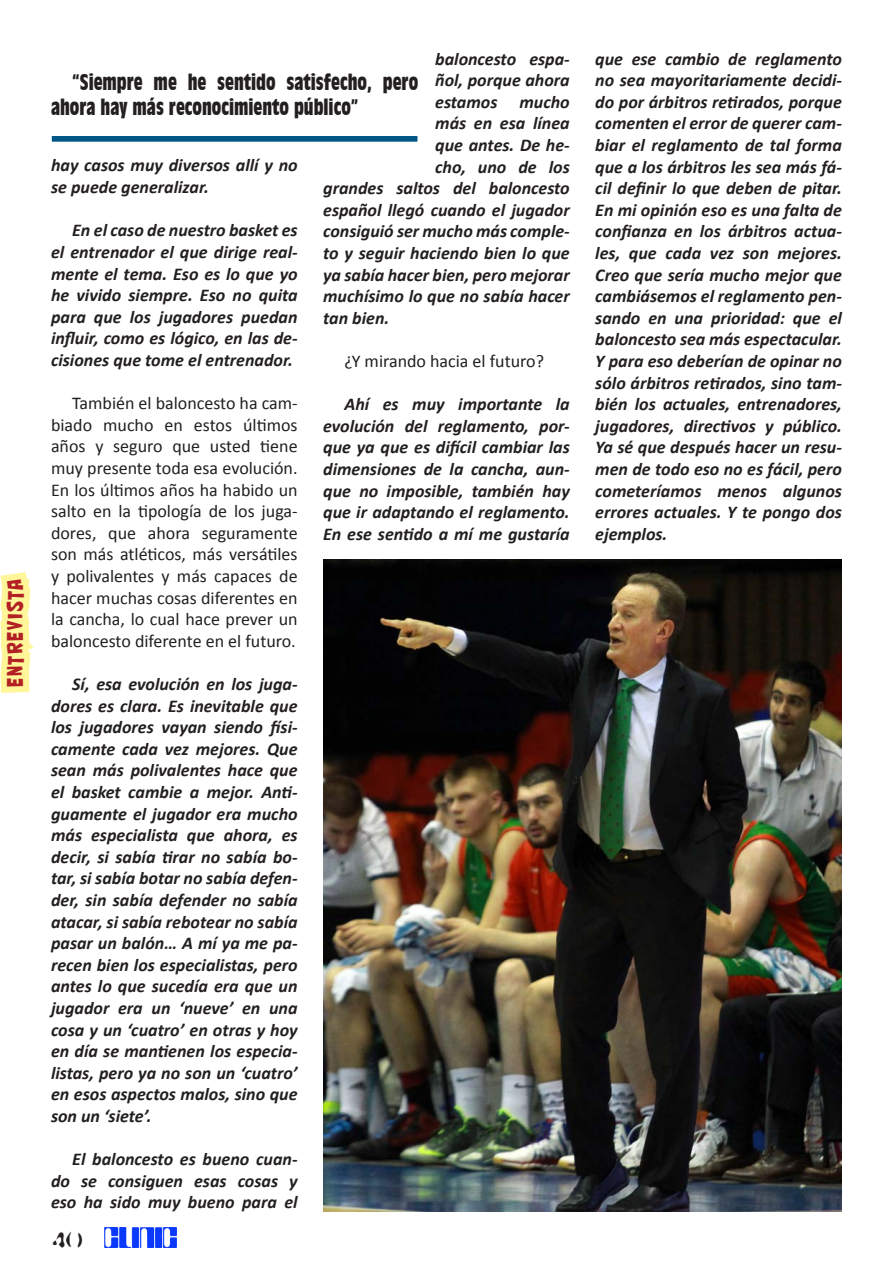
<style>
.page{position:relative;width:893px;height:1263px;background:#fff}
.page>*{position:absolute;margin:0;border:0;box-sizing:border-box;transform-origin:0 0}
.t1{font:700 condensed 21px/25.2px "Incised 901 BT";color:#231f20}
.t2{font:21px "Nightclub BTN Cn";letter-spacing:.08em;color:#b22024}
.t3{font:italic 700 18px/21.6px "Calibri";color:#231f20;text-align:justify}
.t4{font:18px/21.6px "Calibri";color:#231f20;text-align:justify}
</style>
<div class="page">
<img style="left:105px;top:1227px;width:72px;height:20px">
<div style="left:50px;top:134px;width:369px;height:9px;background:#005787;border:2px solid #fff"></div>
<svg style="left:0;top:572px;width:34px;height:121px"></svg>
<img style="left:323px;top:560px;width:519px;height:651px">
<p class="t2" style="left:0;top:687px;width:110px;rotate:-90deg">ENTREVISTA</p>
<p class="t3" style="left:435px;top:47px;width:136px">baloncesto espa-</p>
<p class="t3" style="left:435px;top:68px;width:136px">ñol, porque ahora</p>
<p class="t3" style="left:435px;top:90px;width:136px">estamos mucho</p>
<p class="t3" style="left:435px;top:112px;width:136px">más en esa línea</p>
<p class="t3" style="left:435px;top:133px;width:136px">que antes. De he-</p>
<p class="t3" style="left:435px;top:155px;width:136px">cho, uno de los</p>
<p class="t3" style="left:323px;top:176px;width:248px">grandes saltos del baloncesto</p>
<p class="t3" style="left:323px;top:198px;width:248px">español llegó cuando el jugador</p>
<p class="t3" style="left:323px;top:220px;width:248px">consiguió ser mucho más comple-</p>
<p class="t3" style="left:323px;top:241px;width:248px">to y seguir haciendo bien lo que</p>
<p class="t3" style="left:323px;top:263px;width:248px">ya sabía hacer bien, pero mejorar</p>
<p class="t3" style="left:323px;top:284px;width:248px">muchísimo lo que no sabía hacer</p>
<p class="t3" style="left:323px;top:306px;width:68px">tan bien.</p>
<p class="t4" style="left:344px;top:349px;width:201px">¿Y mirando hacia el futuro?</p>
<p class="t3" style="left:323px;top:392px;width:248px;text-indent:21px">Ahí es muy importante la evolución del reglamento, por&shy;que ya que es difícil cambiar las dimensiones de la cancha, aun&shy;que no imposible, también hay que ir adaptando el reglamento.<br>En ese sentido a mí me gustaría</p>
<p class="t1" style="left:51px;top:70px;width:369px;text-indent:21px">“Siempre me he sentido satisfecho, pero ahora hay más reconocimiento público”</p>
<p class="t3" style="left:51px;top:154px;width:248px">hay casos muy diversos allí y no se puede generalizar.</p>
<p class="t3" style="left:51px;top:219px;width:248px;text-indent:21px">En el caso de nuestro basket es el entrenador el que dirige real&shy;mente el tema. Eso es lo que yo he vivido siempre. Eso no quita para que los jugadores puedan influir, como es lógico, en las de&shy;cisiones que tome el entrenador.</p>
<p class="t4" style="left:51px;top:391px;width:248px;text-indent:21px">También el baloncesto ha cam&shy;biado mucho en estos últimos años y seguro que usted tiene muy presente toda esa evolución.<br>En los últimos años ha habido un salto en la tipología de los juga&shy;dores, que ahora seguramente son más atléticos, más versátiles y polivalentes y más capaces de hacer muchas cosas diferentes en la cancha, lo cual hace prever un baloncesto diferente en el futuro.</p>
<p class="t3" style="left:51px;top:672px;width:248px;text-indent:21px">Sí, esa evolución en los juga&shy;dores es clara. Es inevitable que los jugadores vayan siendo físi&shy;camente cada vez mejores. Que sean más polivalentes hace que el basket cambie a mejor. Anti&shy;guamente el jugador era mucho más especialista que ahora, es decir, si sabía tirar no sabía bo&shy;tar, si sabía botar no sabía defen&shy;der, sin sabía defender no sabía atacar, si sabía rebotear no sabía pasar un balón… A mí ya me pa&shy;recen bien los especialistas, pero antes lo que sucedía era que un jugador era un ‘nueve’ en una cosa y un ‘cuatro’ en otras y hoy en día se mantienen los especia&shy;listas, pero ya no son un ‘cuatro’ en esos aspectos malos, sino que son un ‘siete’.</p>
<p class="t3" style="left:51px;top:1147px;width:248px;text-indent:21px">El baloncesto es bueno cuan&shy;do se consiguen esas cosas y eso ha sido muy bueno para el</p>
<p class="t3" style="left:595px;top:47px;width:248px">que ese cambio de reglamento no sea mayoritariamente decidi&shy;do por árbitros retirados, porque comenten el error de querer cam&shy;biar el reglamento de tal forma que a los árbitros les sea más fá&shy;cil definir lo que deben de pitar.<br>En mi opinión eso es una falta de confianza en los árbitros actua&shy;les, que cada vez son mejores.<br>Creo que sería mucho mejor que cambiásemos el reglamento pen&shy;sando en una prioridad: que el baloncesto sea más espectacular.<br>Y para eso deberían de opinar no sólo árbitros retirados, sino tam&shy;bién los actuales, entrenadores, jugadores, directivos y público.<br>Ya sé que después hacer un resu&shy;men de todo eso no es fácil, pero cometeríamos menos algunos errores actuales. Y te pongo dos ejemplos.</p>
</div>
